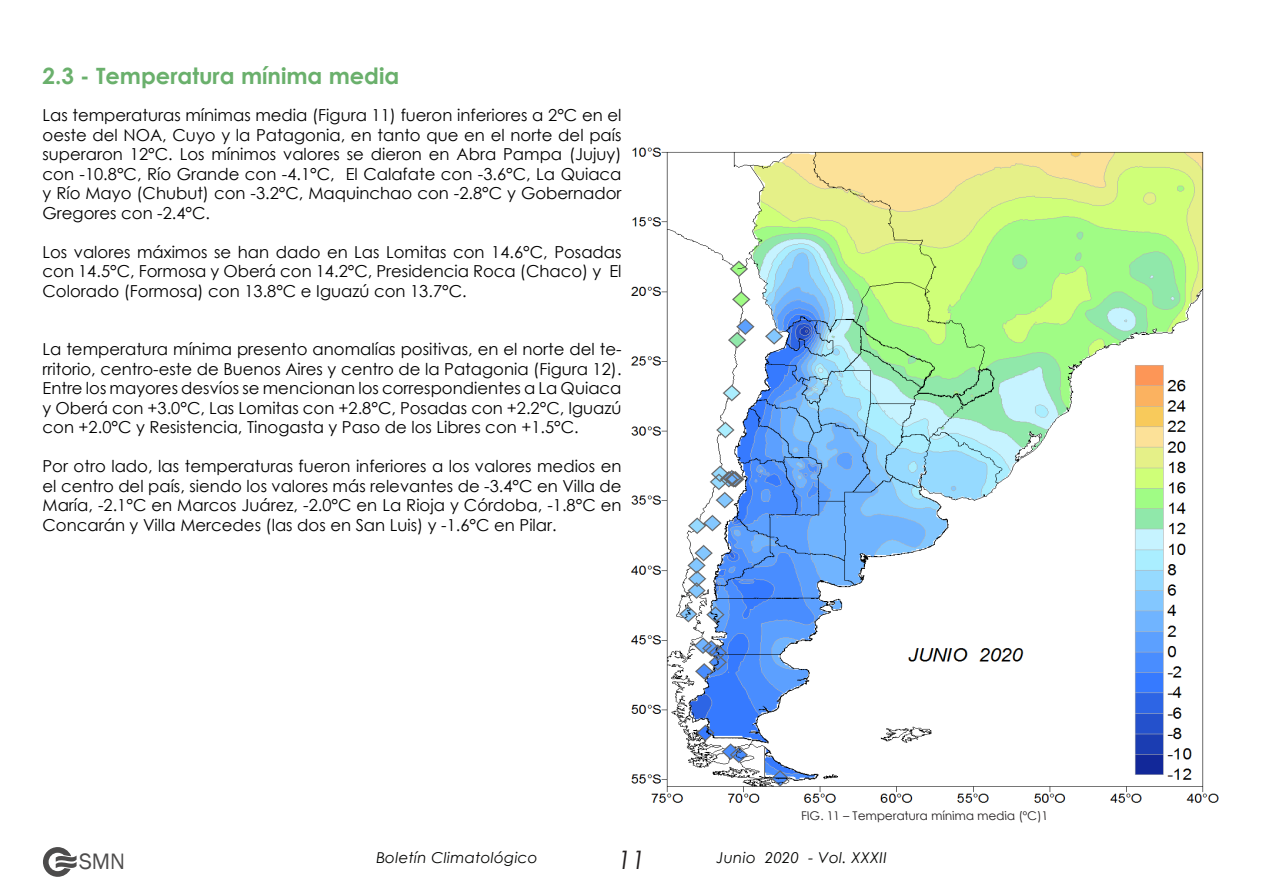
<style>
.page{position:relative;width:1263px;height:893px;background:#fff}
.page>*{position:absolute;margin:0;border:0;box-sizing:border-box;transform-origin:0 0}
.t1{font:italic 25.5px "Century Gothic";color:#231f20}
.t2{font:22.95px "Franklin Gothic";color:#4c4b4b}
.t3{font:700 22.5px "Century Gothic";color:#6ab06c}
.t4{font:16.5px/19.5px "Century Gothic";color:#000;text-align:justify}
.t5{font:italic 15px "Century Gothic";letter-spacing:.02em;color:#040503}
.t6{font:12px "Century Gothic";color:#231f20}
</style>
<div class="page">
<svg style="left:43px;top:847px;width:34px;height:30px"></svg>
<img style="left:631px;top:147px;width:587px;height:656px">
<p class="t3" style="left:43px;top:59px;width:358px">2.3 - Temperatura mínima media</p>
<p class="t4" style="left:43px;top:105px;width:581px">Las temperaturas mínimas media (Figura 11) fueron inferiores a 2°C en el oeste del NOA, Cuyo y la Patagonia, en tanto que en el norte del país superaron 12°C. Los mínimos valores se dieron en Abra Pampa (Jujuy) con -10.8°C, Río Grande con -4.1°C, El Calafate con -3.6°C, La Quiaca y Río Mayo (Chubut) con -3.2°C, Maquinchao con -2.8°C y Gobernador Gregores con -2.4°C.</p>
<p class="t4" style="left:43px;top:242px;width:580px">Los valores máximos se han dado en Las Lomitas con 14.6°C, Posadas con 14.5°C, Formosa y Oberá con 14.2°C, Presidencia Roca (Chaco) y El Colorado (Formosa) con 13.8°C e Iguazú con 13.7°C.</p>
<p class="t4" style="left:43px;top:339px;width:581px">La temperatura mínima presento anomalías positivas, en el norte del te&shy;rritorio, centro-este de Buenos Aires y centro de la Patagonia (Figura 12).<br>Entre los mayores desvíos se mencionan los correspondientes a La Quiaca y Oberá con +3.0°C, Las Lomitas con +2.8°C, Posadas con +2.2°C, Iguazú con +2.0°C y Resistencia, Tinogasta y Paso de los Libres con +1.5°C.</p>
<p class="t4" style="left:43px;top:456px;width:581px">Por otro lado, las temperaturas fueron inferiores a los valores medios en el centro del país, siendo los valores más relevantes de -3.4°C en Villa de María, -2.1°C en Marcos Juárez, -2.0°C en La Rioja y Córdoba, -1.8°C en Concarán y Villa Mercedes (las dos en San Luis) y -1.6°C en Pilar.</p>
<p class="t6" style="left:801px;top:807px;width:249px">FIG. 11 – Temperatura mínima media (ºC)1</p>
<h1 class="t1" style="left:617px;top:842px;width:30px">11</h1>
<h2 class="t2" style="left:79px;top:848px;width:48px">SMN</h2>
<p class="t5" style="left:376px;top:847px;width:163px">Boletín Climatológico</p>
<p class="t5" style="left:716px;top:847px;width:172px">Junio 2020 - Vol. XXXII</p>
</div>
